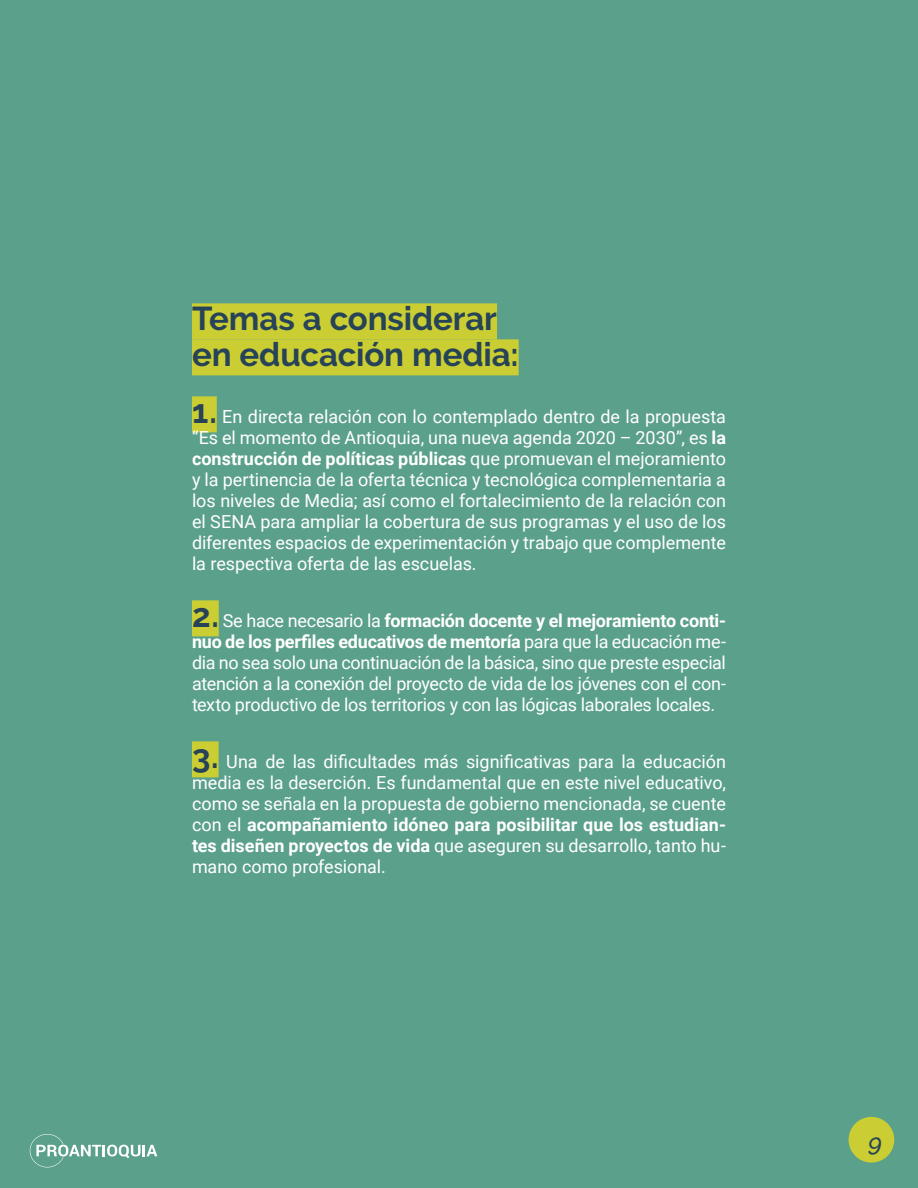
<style>
.page{position:relative;width:918px;height:1188px;background:#5ba08b}
.page>*{position:absolute;margin:0;border:0;box-sizing:border-box;transform-origin:0 0}
.Titulo{font:700 33px "Raleway";letter-spacing:-.005em;color:#264358}
.t1{font:italic 500 24px "Raleway";color:#264358}
.Titulo-2{font:18px/21px "Roboto";letter-spacing:-.005em;color:#fff;text-align:justify}
.s1{font-family:"Raleway";font-weight:700;font-size:33px;color:#264358}
.s2{font-weight:700}
</style>
<div class="page">
<svg style="left:30px;top:1134px;width:127px;height:33px"></svg>
<div style="left:849px;top:1117px;width:45px;height:46px;background:#cbce33;border-radius:50%"></div>
<div style="left:192px;top:303px;width:305px;height:36px;background:#cbce33"></div>
<div style="left:192px;top:339px;width:327px;height:36px;background:#cbce33"></div>
<div style="left:192px;top:396px;width:25px;height:36px;background:#cbce33"></div>
<div style="left:192px;top:600px;width:27px;height:36px;background:#cbce33"></div>
<div style="left:192px;top:741px;width:27px;height:36px;background:#cbce33"></div>
<p class="Titulo" style="left:192px;top:300px;width:307px">Temas a considerar</p>
<p class="Titulo" style="left:192px;top:336px;width:328px">en educación media:</p>
<p class="Titulo-2" style="left:192px;top:406px;width:536px"><span class="s1">1.</span> En directa relación con lo contemplado dentro de la propuesta “Es el momento de Antioquia, una nueva agenda 2020 – 2030”, es <span class="s2">la construcción de políticas públicas</span> que promuevan el mejoramiento y la pertinencia de la oferta técnica y tecnológica complementaria a los niveles de Media; así como el fortalecimiento de la relación con el SENA para ampliar la cobertura de sus programas y el uso de los diferentes espacios de experimentación y trabajo que complemente la respectiva oferta de las escuelas.</p>
<p class="Titulo-2" style="left:192px;top:610px;width:536px"><span class="s1">2.</span> Se hace necesario la <span class="s2">formación docente y el mejoramiento conti&shy;nuo de los perfiles educativos de mentoría</span> para que la educación me&shy;dia no sea solo una continuación de la básica, sino que preste especial atención a la conexión del proyecto de vida de los jóvenes con el con&shy;texto productivo de los territorios y con las lógicas laborales locales.</p>
<p class="Titulo-2" style="left:192px;top:751px;width:536px"><span class="s1">3.</span> Una de las dificultades más significativas para la educación media es la deserción. Es fundamental que en este nivel educativo, como se señala en la propuesta de gobierno mencionada, se cuente con el <span class="s2">acompañamiento idóneo para posibilitar que los estudian&shy;tes diseñen proyectos de vida</span> que aseguren su desarrollo, tanto hu&shy;mano como profesional.</p>
<h2 class="t1" style="left:868px;top:1129px;width:15px">9</h2>
</div>
